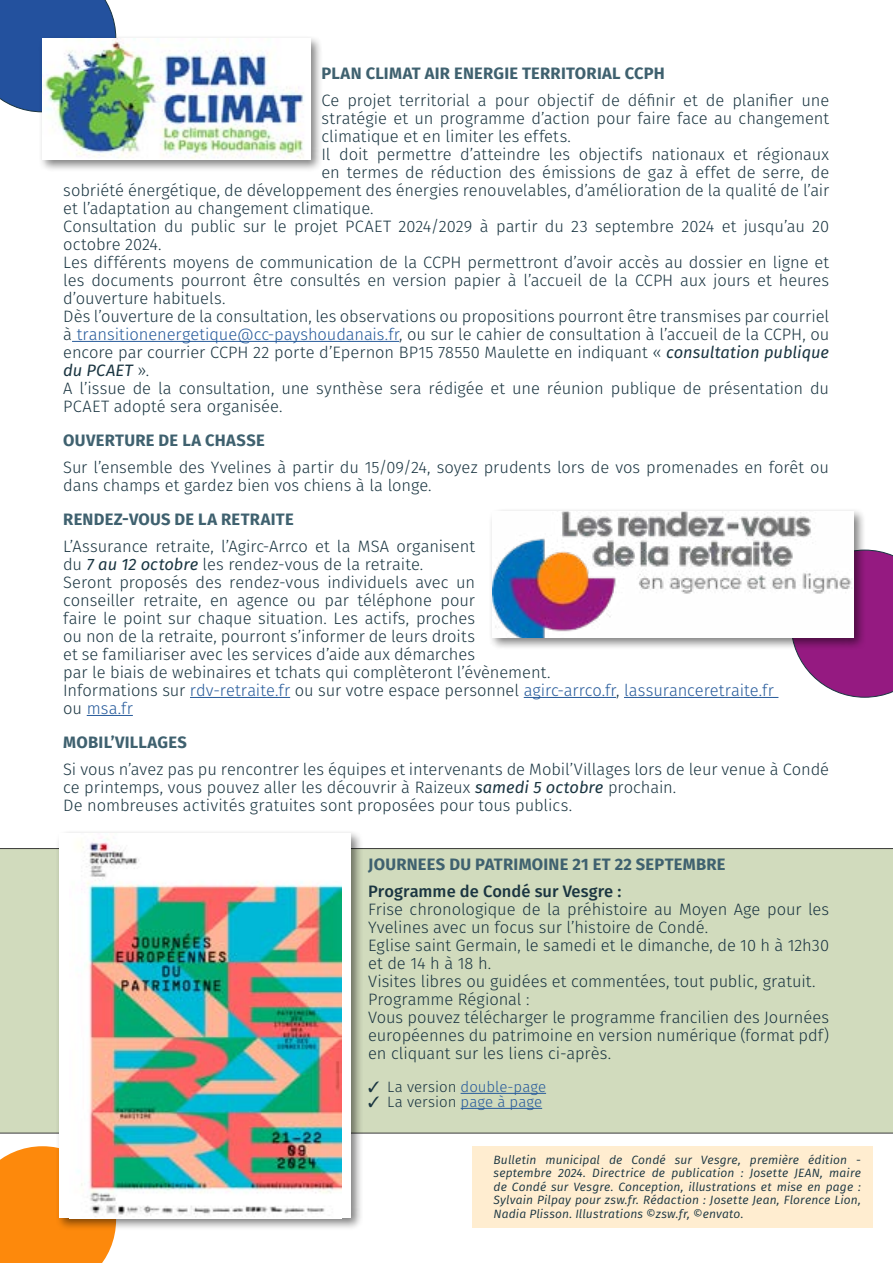
<style>
.page{position:relative;width:893px;height:1263px;background:#fff}
.page>*{position:absolute;margin:0;border:0;box-sizing:border-box;transform-origin:0 0}
.t1{font:300 16.5px/18px "Fira Sans";letter-spacing:-.005em;color:#1a3541}
.t2{font:700 16.5px "Fira Sans";letter-spacing:.015em;color:#3f616f}
.t3{font:500 16.5px "Fira Sans";color:#1a3541}
.t4{font:italic 16.5px "Fira Sans";letter-spacing:.01em;color:#1a3541}
.t5{font:300 15px "Fira Sans";color:#275b9b}
.t6{font:300 15px "Fira Sans";letter-spacing:.005em;color:#1a3541}
.t7{font:italic 12px/13.5px "Fira Sans";letter-spacing:.015em;color:#1a3541;text-align:justify}
.s1{color:#275b9b}
.s2{font-weight:400;font-style:italic}
.s3{font-weight:300;font-style:normal}
.s4{color:#1a3541}
</style>
<div class="page">
<div style="left:0;top:848px;width:893px;height:285px;background:#d1dbbd"></div>
<svg style="left:795px;top:550px;width:98px;height:147px;background:#a03890"></svg>
<div style="left:0;top:1146px;width:116px;height:117px;background:#fd890c"></div>
<div style="left:0;top:0;width:116px;height:112px;background:#23519e"></div>
<div style="left:55px;top:830px;width:309px;height:400px;background:#000;opacity:.5"></div>
<div style="left:60px;top:833px;width:291px;height:385px;background:#fff"></div>
<img style="left:77px;top:837px;width:264px;height:380px">
<hr style="left:72px;top:341px;width:327px;height:1px;background:#275b9b">
<hr style="left:190px;top:697px;width:100px;height:1px;background:#275b9b">
<hr style="left:524px;top:697px;width:92px;height:1px;background:#275b9b">
<hr style="left:624px;top:697px;width:154px;height:1px;background:#275b9b">
<hr style="left:87px;top:715px;width:46px;height:1px;background:#275b9b">
<hr style="left:461px;top:1093px;width:85px;height:1px;background:#275b9b">
<hr style="left:461px;top:1108px;width:81px;height:1px;background:#275b9b">
<div style="left:38px;top:35px;width:285px;height:138px;background:#000;opacity:.5"></div>
<img style="left:42px;top:38px;width:268px;height:121px">
<div style="left:488px;top:508px;width:378px;height:142px;background:#000;opacity:.5"></div>
<img style="left:492px;top:511px;width:361px;height:127px">
<div style="left:472px;top:1146px;width:401px;height:81px;background:#ffedd0"></div>
<p class="t2" style="left:322px;top:60px;width:345px">PLAN CLIMAT AIR ENERGIE TERRITORIAL CCPH</p>
<p class="t1" style="left:321px;top:91px;width:509px">Ce projet territorial a pour objectif de définir et de planifier une</p>
<p class="t1" style="left:321px;top:109px;width:509px">stratégie et un programme d’action pour faire face au changement</p>
<p class="t1" style="left:321px;top:127px;width:251px">climatique et en limiter les effets.</p>
<p class="t1" style="left:321px;top:145px;width:509px">Il doit permettre d’atteindre les objectifs nationaux et régionaux</p>
<p class="t1" style="left:321px;top:163px;width:509px">en termes de réduction des émissions de gaz à effet de serre, de</p>
<p class="t1" style="left:63px;top:181px;width:768px">sobriété énergétique, de développement des énergies renouvelables, d’amélioration de la qualité de l’air</p>
<p class="t1" style="left:63px;top:199px;width:312px">et l’adaptation au changement climatique.</p>
<p class="t1" style="left:63px;top:217px;width:767px">Consultation du public sur le projet PCAET 2024/2029 à partir du 23 septembre 2024 et jusqu’au 20</p>
<p class="t1" style="left:63px;top:235px;width:100px">octobre 2024.</p>
<p class="t1" style="left:63px;top:253px;width:767px">Les différents moyens de communication de la CCPH permettront d’avoir accès au dossier en ligne et</p>
<p class="t1" style="left:63px;top:271px;width:767px">les documents pourront être consultés en version papier à l’accueil de la CCPH aux jours et heures</p>
<p class="t1" style="left:63px;top:289px;width:164px">d’ouverture habituels.</p>
<p class="t1" style="left:63px;top:307px;width:767px">Dès l’ouverture de la consultation, les observations ou propositions pourront être transmises par courriel</p>
<p class="t1" style="left:63px;top:325px;width:767px">à <span class="s1">transitionenergetique@cc-payshoudanais.fr</span>, ou sur le cahier de consultation à l’accueil de la CCPH, ou</p>
<p class="t1" style="left:63px;top:343px;width:767px">encore par courrier CCPH 22 porte d’Epernon BP15 78550 Maulette en indiquant « <span class="s2">consultation publique</span></p>
<p class="t4" style="left:63px;top:358px;width:87px">du PCAET <span class="s3">».</span></p>
<p class="t1" style="left:63px;top:379px;width:767px">A l’issue de la consultation, une synthèse sera rédigée et une réunion publique de présentation du</p>
<p class="t1" style="left:63px;top:397px;width:221px">PCAET adopté sera organisée.</p>
<p class="t2" style="left:63px;top:427px;width:203px">OUVERTURE DE LA CHASSE</p>
<p class="t1" style="left:63px;top:458px;width:767px">Sur l’ensemble des Yvelines à partir du 15/09/24, soyez prudents lors de vos promenades en forêt ou dans champs et gardez bien vos chiens à la longe.</p>
<p class="t2" style="left:63px;top:506px;width:232px">RENDEZ-VOUS DE LA RETRAITE</p>
<p class="t1" style="left:63px;top:537px;width:712px">L’Assurance retraite, l’Agirc-Arrco et la MSA organisent<br>du <span class="s2">7 au 12 octobre</span> les rendez-vous de la retraite.<br>Seront proposés des rendez-vous individuels avec un<br>conseiller retraite, en agence ou par téléphone pour<br>faire le point sur chaque situation. Les actifs, proches<br>ou non de la retraite, pourront s’informer de leurs droits<br>et se familiariser avec les services d’aide aux démarches<br>par le biais de webinaires et tchats qui complèteront l’évènement.<br>Informations sur <span class="s1">rdv-retraite.fr</span> ou sur votre espace personnel <span class="s1">agirc-arrco.fr</span>, <span class="s1">lassuranceretraite.fr </span>ou <span class="s1">msa.fr</span></p>
<p class="t2" style="left:63px;top:729px;width:125px">MOBIL’VILLAGES</p>
<p class="t1" style="left:63px;top:760px;width:767px">Si vous n’avez pas pu rencontrer les équipes et intervenants de Mobil’Villages lors de leur venue à Condé ce printemps, vous pouvez aller les découvrir à Raizeux <span class="s2">samedi 5 octobre</span> prochain.<br>De nombreuses activités gratuites sont proposées pour tous publics.</p>
<p class="t2" style="left:368px;top:851px;width:359px">JOURNEES DU PATRIMOINE 21 ET 22 SEPTEMBRE</p>
<p class="t3" style="left:368px;top:878px;width:255px">Programme de Condé sur Vesgre :</p>
<p class="t1" style="left:368px;top:900px;width:463px">Frise chronologique de la préhistoire au Moyen Age pour les Yvelines avec un focus sur l’histoire de Condé.<br>Eglise saint Germain, le samedi et le dimanche, de 10 h à 12h30 et de 14 h à 18 h.<br>Visites libres ou guidées et commentées, tout public, gratuit.<br>Programme Régional :<br>Vous pouvez télécharger le programme francilien des Journées européennes du patrimoine en version numérique (format pdf) en cliquant sur les liens ci-après.</p>
<p class="t5" style="left:368px;top:1076px;width:179px"><span class="s4">✓ La version</span> double-page</p>
<p class="t6" style="left:368px;top:1091px;width:176px">✓ La version <span class="s1">page à page</span></p>
<p class="t7" style="left:494px;top:1153px;width:369px">Bulletin municipal de Condé sur Vesgre, première édition - septembre 2024. Directrice de publication : Josette JEAN, maire de Condé sur Vesgre. Conception, illustrations et mise en page :<br>Sylvain Pilpay pour zsw.fr. Rédaction : Josette Jean, Florence Lion, Nadia Plisson. Illustrations ©zsw.fr, ©envato.</p>
</div>
